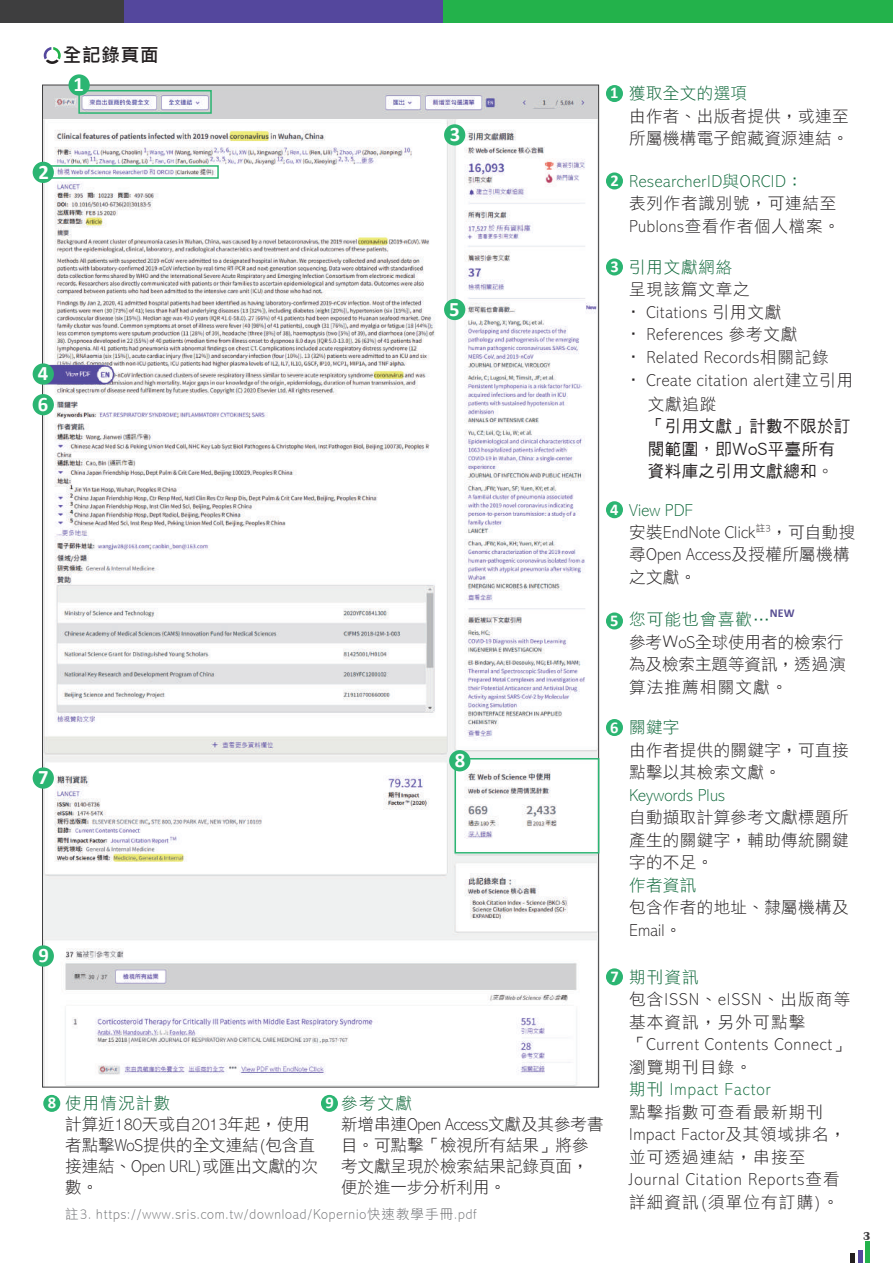
<style>
.page{position:relative;width:893px;height:1263px;background:#fff}
.page>*{position:absolute;margin:0;border:0;box-sizing:border-box;transform-origin:0 0}
.t1{font:700 20.55px/30.6px "Calibri";color:#fff}
.t2{font:18px "DF Li Hei W5 WINP BF";letter-spacing:.075em;color:#231f20}
.t3{font:16.5px/21px "DF Li Hei Lt HK BF";color:#231f20}
.t4{font:16.5px/22.5px "DF Li Hei Lt HK BF";letter-spacing:.025em;color:#231f20}
.t5{font:16.5px/22.5px "DF Li Hei Lt HK BF";letter-spacing:.075em;color:#231f20}
.t6{font:16.5px/22.5px "DF Li Hei Lt HK BF";letter-spacing:.05em;color:#231f20}
.t7{font:16.5px "DF Li Hei Lt HK BF";letter-spacing:.05em;color:#0c6638}
.t8{font:16.5px/22.5px "DF Hei W5 WINP BF";letter-spacing:.025em;color:#231f20}
.t9{font:16.5px "DF Li Hei Lt HK BF";letter-spacing:.075em;color:#0c6638}
.t10{font:16.5px "DF Li Hei Lt HK BF";letter-spacing:.025em;color:#0c6638}
.t11{font:700 16.5px "Calibri";color:#fff}
.t12{font:13.5px "DF Li Hei Lt HK BF";letter-spacing:.075em;color:#6c6d70}
.t13{font:700 12px "Calibri";color:#574d92}
.t14{font:700 12px "Britannic";color:#3e3e3f}
.s1{font-family:"Calibri";font-weight:700;color:#fff}
.s2{color:#0c6638}
</style>
<div class="page">
<div style="left:606px;top:85px;width:17px;height:17px;background:#2bb572;border-radius:50%"></div>
<div style="left:606px;top:172px;width:17px;height:17px;background:#2bb572;border-radius:50%"></div>
<div style="left:606px;top:258px;width:17px;height:17px;background:#2bb572;border-radius:50%"></div>
<div style="left:606px;top:501px;width:17px;height:17px;background:#2bb572;border-radius:50%"></div>
<div style="left:321px;top:1095px;width:17px;height:17px;background:#2bb572;border-radius:50%"></div>
<div style="left:606px;top:612px;width:17px;height:17px;background:#2bb572;border-radius:50%"></div>
<div style="left:606px;top:719px;width:17px;height:17px;background:#2bb572;border-radius:50%"></div>
<div style="left:606px;top:968px;width:17px;height:17px;background:#2bb572;border-radius:50%"></div>
<div style="left:43px;top:1095px;width:17px;height:17px;background:#2bb572;border-radius:50%"></div>
<img style="left:44px;top:87px;width:553px;height:998px">
<div style="left:78px;top:90px;width:134px;height:24px;border:2px solid #2bb572"></div>
<div style="left:49px;top:165px;width:170px;height:14px;border:2px solid #2bb572"></div>
<div style="left:454px;top:758px;width:145px;height:95px;border:2px solid #2bb572"></div>
<img style="left:44px;top:362px;width:76px;height:23px">
<div style="left:68px;top:74px;width:22px;height:22px;background:#2bb572;border-radius:50%"></div>
<div style="left:33px;top:945px;width:21px;height:22px;background:#2bb572;border-radius:50%"></div>
<div style="left:33px;top:162px;width:21px;height:21px;background:#2bb572;border-radius:50%"></div>
<div style="left:444px;top:124px;width:21px;height:22px;background:#2bb572;border-radius:50%"></div>
<div style="left:444px;top:299px;width:21px;height:21px;background:#2bb572;border-radius:50%"></div>
<div style="left:33px;top:767px;width:21px;height:22px;background:#2bb572;border-radius:50%"></div>
<div style="left:33px;top:363px;width:21px;height:22px;background:#2bb572;border-radius:50%"></div>
<div style="left:33px;top:394px;width:21px;height:21px;background:#2bb572;border-radius:50%"></div>
<div style="left:449px;top:750px;width:21px;height:21px;background:#2bb572;border-radius:50%"></div>
<svg style="left:44px;top:47px;width:17px;height:17px"></svg>
<div style="left:850px;top:1254px;width:5px;height:9px;background:#231f20"></div>
<div style="left:857px;top:1250px;width:5px;height:13px;background:#54479d"></div>
<div style="left:865px;top:1242px;width:5px;height:21px;background:#23b24b"></div>
<div style="left:0;top:0;width:124px;height:22px;background:#3e3e3f"></div>
<div style="left:124px;top:0;width:319px;height:22px;background:#54479d"></div>
<div style="left:443px;top:0;width:450px;height:22px;background:#23b24b"></div>
<p class="t2" style="left:63px;top:46px;width:97px">全記錄頁面</p>
<p class="t1" style="left:74px;top:68px;width:12px">1</p>
<p class="t1" style="left:38px;top:156px;width:12px">2</p>
<p class="t1" style="left:38px;top:358px;width:12px">4<br>6</p>
<p class="t1" style="left:38px;top:762px;width:12px">7</p>
<p class="t1" style="left:450px;top:119px;width:12px">3</p>
<p class="t1" style="left:449px;top:293px;width:12px">5</p>
<p class="t1" style="left:455px;top:745px;width:12px">8</p>
<p class="t11" style="left:610px;top:81px;width:10px">1</p>
<p class="t11" style="left:611px;top:169px;width:10px">2</p>
<p class="t11" style="left:611px;top:255px;width:10px">3</p>
<p class="t11" style="left:610px;top:498px;width:10px">4</p>
<p class="t11" style="left:610px;top:609px;width:10px">5</p>
<p class="t11" style="left:610px;top:715px;width:10px">6</p>
<p class="t1" style="left:38px;top:940px;width:12px">9</p>
<p class="t11" style="left:610px;top:965px;width:10px">7</p>
<p class="t11" style="left:48px;top:1091px;width:10px">8</p>
<p class="t7" style="left:65px;top:1095px;width:107px">使用情況計數</p>
<p class="t3" style="left:65px;top:1115px;width:254px">計算近180天或自2013年起，使用者點擊WoS提供的全文連結(包含直接連結、Open URL)或匯出文獻的次數。</p>
<p class="t3" style="left:341px;top:1094px;width:264px;text-indent:-15px"><span class="s1">9</span> <span class="s2">參考文獻<br></span>新增串連Open Access文獻及其參考書目。可點擊「檢視所有結果」將參考文獻呈現於檢索結果記錄頁面，便於進一步分析利用。</p>
<p class="t12" style="left:65px;top:1207px;width:413px">註3. https://www.sris.com.tw/download/Kopernio快速教學手冊.pdf</p>
<p class="t10" style="left:629px;top:85px;width:119px">獲取全文的選項</p>
<p class="t4" style="left:629px;top:106px;width:221px">由作者、出版者提供，或連至所屬機構電子館藏資源連結。</p>
<p class="t7" style="left:629px;top:172px;width:175px">ResearcherID與ORCID：</p>
<p class="t6" style="left:629px;top:193px;width:212px">表列作者識別號，可連結至<br>Publons查看作者個人檔案。</p>
<p class="t7" style="left:629px;top:259px;width:105px">引用文獻網絡</p>
<p class="t6" style="left:629px;top:279px;width:226px">呈現該篇文章之<br>·Citations 引用文獻·References 參考文獻·Related Records相關記錄·Create citation alert建立引用</p>
<p class="t4" style="left:648px;top:394px;width:70px">文獻追蹤</p>
<p class="t8" style="left:648px;top:415px;width:204px">「引用文獻」計數不限於訂閱範圍，即WoS平臺所有資料庫之引用文獻總和。</p>
<p class="t4" style="left:629px;top:499px;width:228px"><span class="s2">View PDF<br></span>安裝EndNote Click<sup>註3</sup>，可自動搜尋Open Access及授權所屬機構之文獻。</p>
<p class="t9" style="left:629px;top:611px;width:142px">您可能也會喜歡…</p>
<p class="t3" style="left:629px;top:631px;width:218px;line-height:22.5px">參考ＷoS全球使用者的檢索行為及檢索主題等資訊，透過演算法推薦相關文獻。</p>
<p class="t7" style="left:629px;top:719px;width:52px">關鍵字</p>
<p class="t4" style="left:629px;top:739px;width:221px">由作者提供的關鍵字，可直接點擊以其檢索文獻。</p>
<p class="t10" style="left:629px;top:786px;width:97px">Keywords Plus</p>
<p class="t4" style="left:629px;top:807px;width:221px;text-align:justify">自動擷取計算參考文獻標題所產生的關鍵字，輔助傳統關鍵字的不足。</p>
<p class="t7" style="left:629px;top:876px;width:69px">作者資訊</p>
<p class="t4" style="left:629px;top:897px;width:221px">包含作者的地址、隸屬機構及<br>Email。</p>
<p class="t7" style="left:629px;top:969px;width:71px">期刊資訊</p>
<p class="t5" style="left:629px;top:989px;width:223px">包含ISSN、eISSN、出版商等基本資訊，另外可點擊「Current Contents Connect」瀏覽期刊目錄。</p>
<p class="t9" style="left:629px;top:1081px;width:143px">期刊 Impact Factor</p>
<p class="t5" style="left:629px;top:1102px;width:218px">點擊指數可查看最新期刊<br>Impact Factor及其領域排名，並可透過連結，串接至<br>Journal Citation Reports查看詳細資訊(須單位有訂購)。</p>
<p class="t13" style="left:770px;top:605px;width:26px">NEW</p>
<p class="t14" style="left:863px;top:1229px;width:9px">3</p>
</div>
